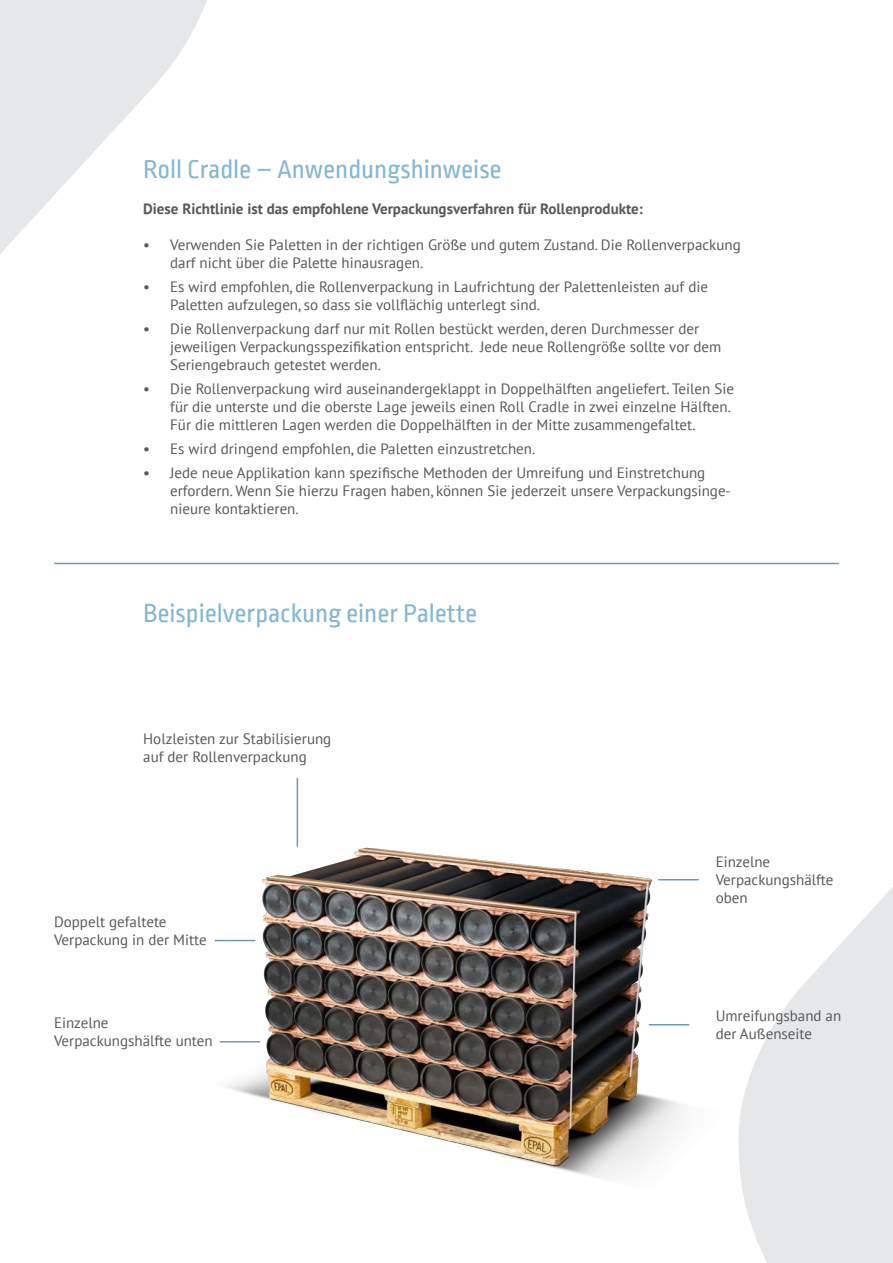
<style>
.page{position:relative;width:893px;height:1263px;background:#fff}
.page>*{position:absolute;margin:0;border:0;box-sizing:border-box;transform-origin:0 0}
.t1{font:27px "Ropa Sans";color:#83b7d4}
.t2{font:15px/18px "PT Sans";color:#57585a}
.t3{font:700 15px "PT Sans";color:#57585a}
</style>
<div class="page">
<img style="left:214px;top:780px;width:485px;height:398px">
<svg style="left:0;top:0;width:207px;height:254px;fill:#e6e7e9"></svg>
<svg style="left:738px;top:887px;width:155px;height:376px;fill:#e6e7e9"></svg>
<hr style="left:215px;top:940px;width:40px;height:1px;background:#699cb4">
<hr style="left:297px;top:778px;width:1px;height:68px;background:#699cb4">
<hr style="left:659px;top:879px;width:39px;height:1px;background:#699cb4">
<hr style="left:649px;top:1024px;width:40px;height:1px;background:#699cb4">
<hr style="left:220px;top:1041px;width:40px;height:1px;background:#699cb4">
<hr style="left:55px;top:563px;width:783px;height:1px;background:#699cb4">
<h1 class="t1" style="left:143px;top:155px;width:360px">Roll Cradle – Anwendungshinweise</h1>
<p class="t3" style="left:143px;top:199px;width:501px">Diese Richtlinie ist das empfohlene Verpackungsverfahren für Rollenprodukte:</p>
<p class="t2" style="left:170px;top:235px;width:572px;text-indent:-27px">• Verwenden Sie Paletten in der richtigen Größe und gutem Zustand. Die Rollenverpackung darf nicht über die Palette hinausragen.</p>
<p class="t2" style="left:170px;top:277px;width:539px;text-indent:-27px">• Es wird empfohlen, die Rollenverpackung in Laufrichtung der Palettenleisten auf die<br>Paletten aufzulegen, so dass sie vollflächig unterlegt sind.</p>
<p class="t2" style="left:170px;top:319px;width:553px;text-indent:-27px">• Die Rollenverpackung darf nur mit Rollen bestückt werden, deren Durchmesser der jeweiligen Verpackungsspezifikation entspricht. Jede neue Rollengröße sollte vor dem<br>Seriengebrauch getestet werden.</p>
<p class="t2" style="left:170px;top:379px;width:565px;text-indent:-27px">• Die Rollenverpackung wird auseinandergeklappt in Doppelhälften angeliefert. Teilen Sie für die unterste und die oberste Lage jeweils einen Roll Cradle in zwei einzelne Hälften.<br>Für die mittleren Lagen werden die Doppelhälften in der Mitte zusammengefaltet.</p>
<p class="t2" style="left:143px;top:439px;width:394px">• Es wird dringend empfohlen, die Paletten einzustretchen.</p>
<p class="t2" style="left:170px;top:463px;width:562px;text-indent:-27px">• Jede neue Applikation kann spezifische Methoden der Umreifung und Einstretchung erfordern. Wenn Sie hierzu Fragen haben, können Sie jederzeit unsere Verpackungsinge&shy;nieure kontaktieren.</p>
<h1 class="t1" style="left:143px;top:599px;width:336px">Beispielverpackung einer Palette</h1>
<p class="t2" style="left:143px;top:730px;width:190px">Holzleisten zur Stabilisierung auf der Rollenverpackung</p>
<p class="t2" style="left:54px;top:913px;width:154px">Doppelt gefaltete<br>Verpackung in der Mitte</p>
<p class="t2" style="left:716px;top:852px;width:119px">Einzelne<br>Verpackungshälfte oben</p>
<p class="t2" style="left:54px;top:1013px;width:160px">Einzelne<br>Verpackungshälfte unten</p>
<p class="t2" style="left:716px;top:1006px;width:127px">Umreifungsband an der Außenseite</p>
</div>
